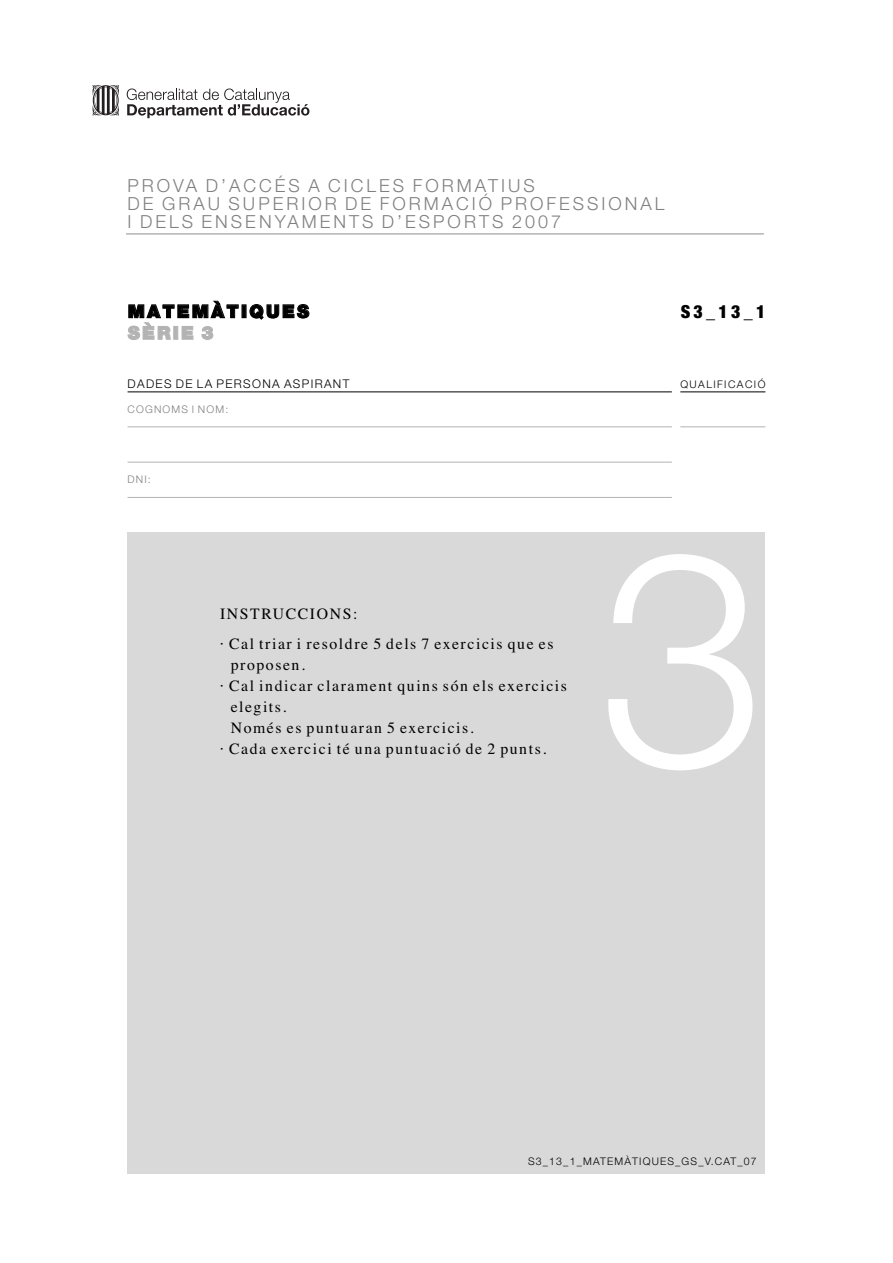
<style>
.page{position:relative;width:893px;height:1263px;background:#fff}
.page>*{position:absolute;margin:0;border:0;box-sizing:border-box;transform-origin:0 0}
.t1{font:300 300px "Helvetica Neue";color:#fff}
.t2{font:300 18px/18px "Helvetica Neue";letter-spacing:.165em;color:#808080}
.t3{font:900 18px "Helvetica Neue";letter-spacing:.13em;color:#000}
.t4{font:900 condensed 18px "Helvetica Neue";color:#000}
.t5{font:900 18px "Helvetica Neue";letter-spacing:.13em;color:#b3b3b3}
.t6{font:15.75px/30px "Times";letter-spacing:.1em;color:#000}
.t7{font:300 12px "Helvetica Neue";letter-spacing:.11em;color:#000}
.t8{font:300 10.5px "Helvetica Neue";letter-spacing:.11em;color:#000}
.t9{font:300 10.5px "Helvetica Neue";letter-spacing:.11em;color:#808080}
.t10{font:300 10.5px "Helvetica Neue";letter-spacing:.14em;color:#000}
</style>
<div class="page">
<div style="left:128px;top:532px;width:637px;height:642px;background:#d9d9d9"></div>
<svg style="left:127px;top:89px;width:182px;height:29px"></svg>
<svg style="left:92px;top:85px;width:27px;height:31px"></svg>
<hr style="left:126px;top:233px;width:638px;height:2px;background:#b3b3b3">
<hr style="left:128px;top:392px;width:544px;height:1px;background:#000">
<hr style="left:128px;top:427px;width:544px;height:1px;background:#b3b3b3">
<hr style="left:128px;top:462px;width:544px;height:1px;background:#b3b3b3">
<hr style="left:128px;top:497px;width:544px;height:1px;background:#b3b3b3">
<hr style="left:680px;top:392px;width:85px;height:1px;background:#000">
<hr style="left:680px;top:427px;width:85px;height:1px;background:#b3b3b3">
<p class="t2" style="left:128px;top:179px;width:538px">PROVA D’ACCÉS A CICLES FORMATIUS<br>DE GRAU SUPERIOR DE FORMACIÓ PROFESSIONAL<br>I DELS ENSENYAMENTS D’ESPORTS 2007</p>
<p class="t3" style="left:128px;top:305px;width:183px">MATEMÀTIQUES</p>
<p class="t5" style="left:128px;top:326px;width:87px">SÈRIE 3</p>
<p class="t4" style="left:681px;top:306px;width:86px">S3_13_1</p>
<p class="t7" style="left:128px;top:379px;width:223px">DADES DE LA PERSONA ASPIRANT</p>
<p class="t10" style="left:680px;top:380px;width:87px">QUALIFICACIÓ</p>
<p class="t9" style="left:128px;top:406px;width:102px">COGNOMS I NOM:</p>
<p class="t9" style="left:128px;top:476px;width:25px">DNI:</p>
<p class="t6" style="left:220px;top:598px;width:335px">INSTRUCCIONS:<br>· Cal triar i resoldre 5 dels 7 exercicis que es</p>
<p class="t6" style="left:231px;top:649px;width:76px">proposen.</p>
<p class="t6" style="left:220px;top:670px;width:348px">· Cal indicar clarament quins són els exercicis</p>
<p class="t6" style="left:231px;top:691px;width:57px">elegits.</p>
<p class="t6" style="left:231px;top:712px;width:245px">Només es puntuaran 5 exercicis.</p>
<p class="t6" style="left:220px;top:733px;width:328px">· Cada exercici té una puntuació de 2 punts.</p>
<h1 class="t1" style="left:599px;top:552px;width:168px">3</h1>
<p class="t8" style="left:528px;top:1157px;width:230px">S3_13_1_MATEMÀTIQUES_GS_V.CAT_07</p>
</div>
